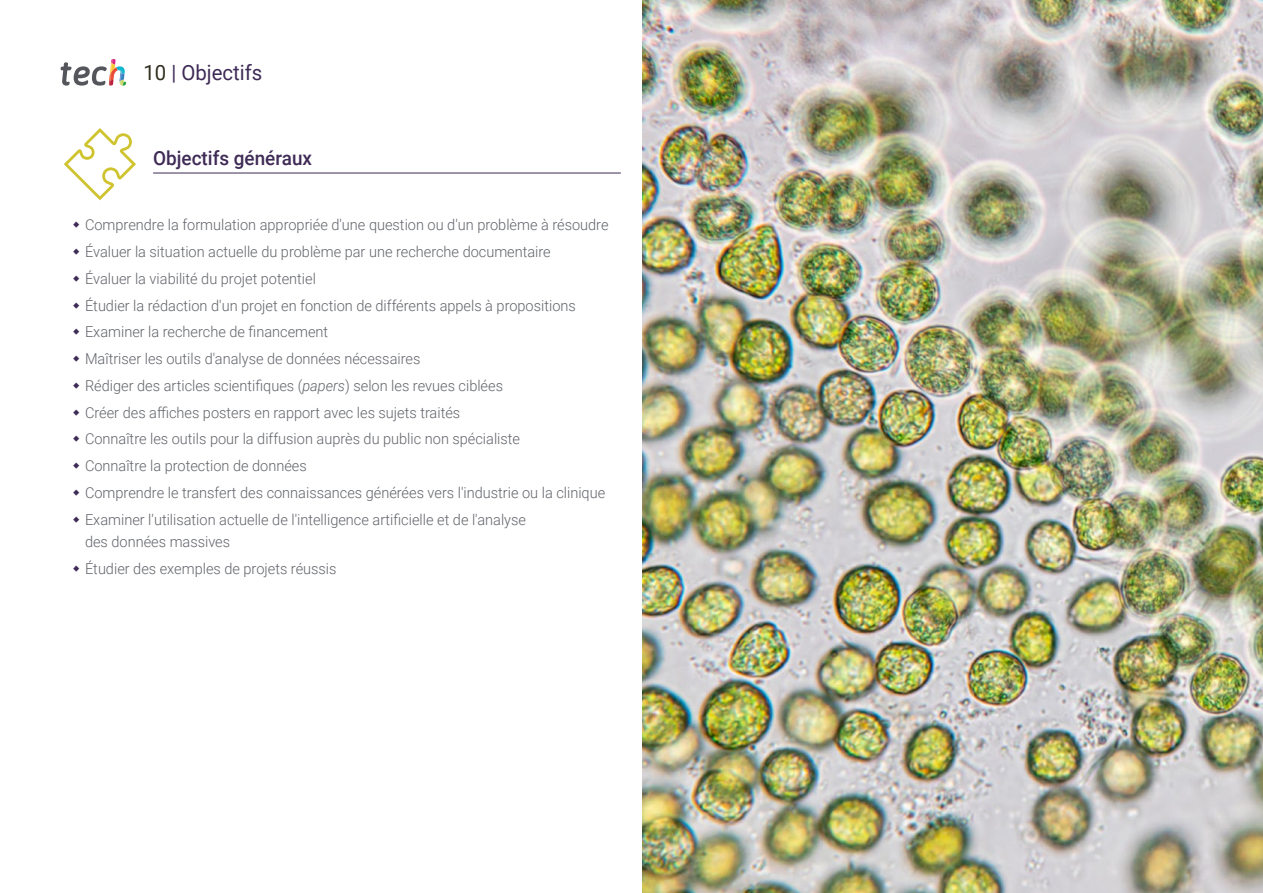
<style>
.page{position:relative;width:1263px;height:893px;background:#fff}
.page>*{position:absolute;margin:0;border:0;box-sizing:border-box;transform-origin:0 0}
.t1{font:21px "Roboto";color:#3e2b56}
.t2{font:500 19.5px "Roboto";color:#3e2b56}
.t3{font:300 15px/26.7px "Roboto";color:#61646a}
.s1{color:#312e20}
.s2{font-style:italic}
</style>
<div class="page">
<svg style="left:64px;top:128px;width:72px;height:72px"></svg>
<img style="left:642px;top:0;width:621px;height:893px">
<svg style="left:61px;top:59px;width:65px;height:27px"></svg>
<hr style="left:153px;top:173px;width:468px;height:1px;background:#3e2b56">
<h1 class="t1" style="left:144px;top:57px;width:120px"><span class="s1">10</span> | Objectifs</h1>
<h2 class="t2" style="left:153px;top:144px;width:160px">Objectifs généraux</h2>
<p class="t3" style="left:85px;top:211px;width:525px">Comprendre la formulation appropriée d'une question ou d'un problème à résoudre Évaluer la situation actuelle du problème par une recherche documentaire<br>Évaluer la viabilité du projet potentiel<br>Étudier la rédaction d'un projet en fonction de différents appels à propositions Examiner la recherche de financement<br>Maîtriser les outils d'analyse de données nécessaires<br>Rédiger des articles scientifiques (<span class="s2">papers</span>) selon les revues ciblées<br>Créer des affiches posters en rapport avec les sujets traités<br>Connaître les outils pour la diffusion auprès du public non spécialiste<br>Connaître la protection de données<br>Comprendre le transfert des connaissances générées vers l'industrie ou la clinique Examiner l'utilisation actuelle de l'intelligence artificielle et de l'analyse</p>
<p class="t3" style="left:85px;top:528px;width:253px">des données massives<br>Étudier des exemples de projets réussis</p>
</div>
